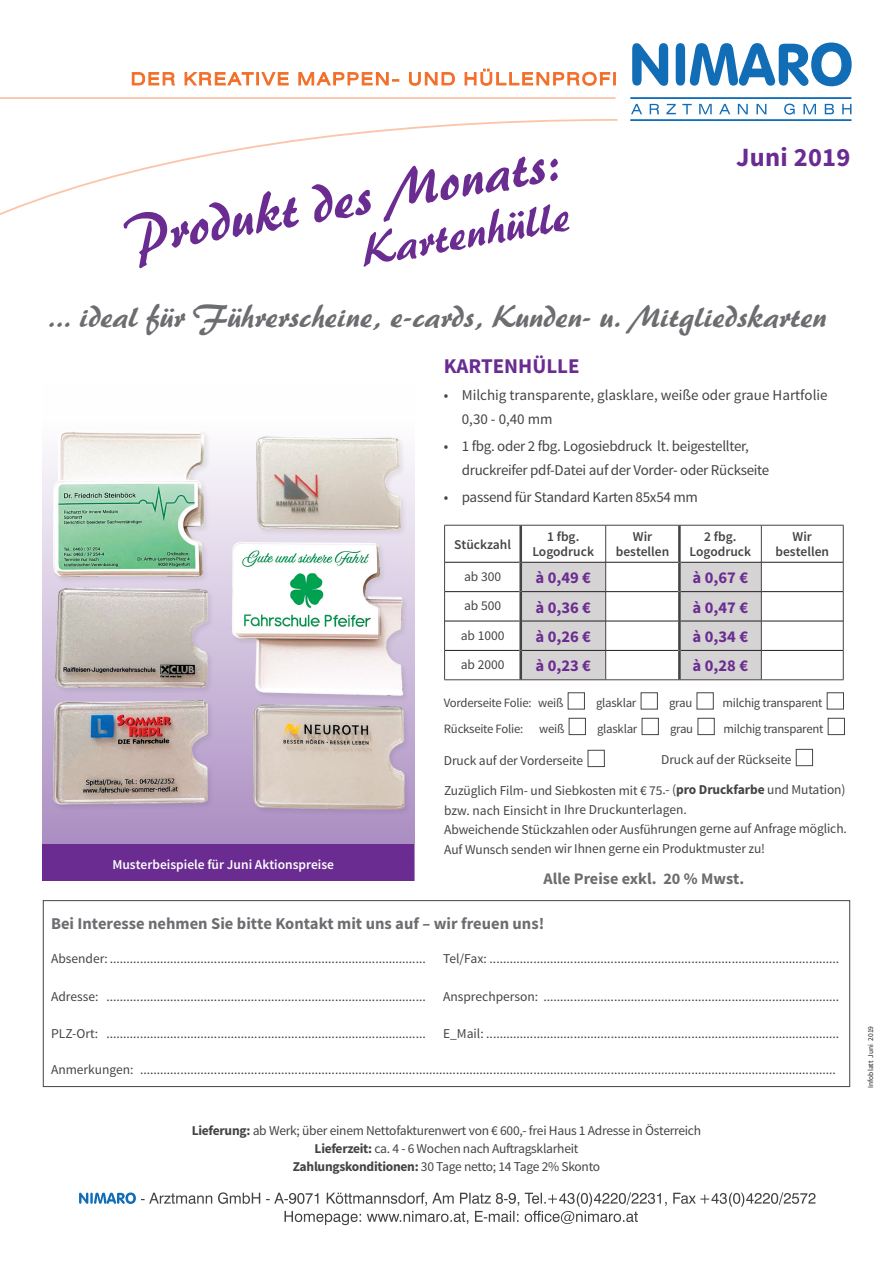
<style>
.page{position:relative;width:893px;height:1263px;background:#fff}
.page>*{position:absolute;margin:0;border:0;box-sizing:border-box;transform-origin:0 0}
.t1{font:57.45px "Palette Becker";color:#6a2c91}
.t2{font:47.85px "Palette Becker";color:#6a2c91}
.t3{font:33px "Palette Becker";color:#6c6d70}
.t4{font:700 26.4px "Source Sans Pro";letter-spacing:.01em;color:#6a2c91}
.t5{font:700 21px "Source Sans Pro";color:#6a2c91}
.t6{font:700 16.5px "Source Sans Pro";color:#6c6d70}
.t7{font:700 16.5px "Source Sans Pro";color:#6a2c91}
.t8{font:700 16.2px "Source Sans Pro";color:#6c6d70}
.t9{font:15px/24px "Source Sans Pro";letter-spacing:-.02em;color:#434544}
.t10{font:15px/24px "Source Sans Pro";color:#434544}
.t11{font:13.5px/19.5px "Source Sans Pro";letter-spacing:-.015em;color:#434544}
.t12{font:600 13.5px/15px "Source Sans Pro";color:#434544;text-align:center}
.t13{font:600 13.5px "Source Sans Pro";color:#fff}
.t14{font:12.75px "Source Sans Pro";letter-spacing:-.02em;color:#434544}
.t15{font:7.5px "Source Sans Pro";color:#231f20}
.s1{font-weight:700}
</style>
<div class="page">
<div style="left:43px;top:384px;width:372px;height:497px;background:linear-gradient(to bottom,#fff,#a484bd)"></div>
<svg style="left:632px;top:43px;width:220px;height:43px"></svg>
<svg style="left:630px;top:97px;width:222px;height:24px"></svg>
<svg style="left:132px;top:69px;width:484px;height:17px"></svg>
<svg style="left:0;top:97px;width:618px;height:118px"></svg>
<svg style="left:79px;top:1192px;width:736px;height:33px"></svg>
<hr style="left:444px;top:525px;width:77px;height:1px;background:#434544">
<hr style="left:444px;top:525px;width:1px;height:37px;background:#434544">
<hr style="left:521px;top:525px;width:85px;height:1px;background:#434544">
<hr style="left:606px;top:525px;width:73px;height:1px;background:#434544">
<hr style="left:605px;top:525px;width:1px;height:37px;background:#434544">
<hr style="left:679px;top:525px;width:82px;height:1px;background:#434544">
<hr style="left:761px;top:525px;width:82px;height:1px;background:#434544">
<hr style="left:761px;top:525px;width:1px;height:37px;background:#434544">
<hr style="left:843px;top:525px;width:1px;height:37px;background:#434544">
<hr style="left:444px;top:562px;width:1px;height:30px;background:#434544">
<hr style="left:843px;top:562px;width:1px;height:30px;background:#434544">
<svg style="left:444px;top:592px;width:1px;height:87px"></svg>
<svg style="left:522px;top:563px;width:240px;height:116px"></svg>
<svg style="left:843px;top:592px;width:1px;height:87px"></svg>
<hr style="left:444px;top:679px;width:77px;height:1px;background:#434544">
<hr style="left:521px;top:679px;width:85px;height:1px;background:#434544">
<hr style="left:606px;top:679px;width:73px;height:1px;background:#434544">
<hr style="left:679px;top:679px;width:82px;height:1px;background:#434544">
<hr style="left:761px;top:679px;width:82px;height:1px;background:#434544">
<hr style="left:445px;top:562px;width:74px;height:1px;background:#231f20">
<hr style="left:522px;top:562px;width:84px;height:1px;background:#231f20">
<hr style="left:606px;top:562px;width:72px;height:1px;background:#231f20">
<hr style="left:681px;top:562px;width:80px;height:1px;background:#231f20">
<hr style="left:761px;top:562px;width:82px;height:1px;background:#231f20">
<hr style="left:445px;top:591px;width:74px;height:1px;background:#231f20">
<hr style="left:522px;top:591px;width:84px;height:1px;background:#231f20">
<hr style="left:606px;top:591px;width:72px;height:1px;background:#231f20">
<hr style="left:681px;top:591px;width:80px;height:1px;background:#231f20">
<hr style="left:761px;top:591px;width:82px;height:1px;background:#231f20">
<hr style="left:445px;top:621px;width:74px;height:1px;background:#231f20">
<hr style="left:522px;top:621px;width:84px;height:1px;background:#231f20">
<hr style="left:606px;top:621px;width:72px;height:1px;background:#231f20">
<hr style="left:681px;top:621px;width:80px;height:1px;background:#231f20">
<hr style="left:761px;top:621px;width:82px;height:1px;background:#231f20">
<hr style="left:445px;top:650px;width:74px;height:1px;background:#231f20">
<hr style="left:522px;top:650px;width:84px;height:1px;background:#231f20">
<hr style="left:606px;top:650px;width:72px;height:1px;background:#231f20">
<hr style="left:681px;top:650px;width:80px;height:1px;background:#231f20">
<hr style="left:761px;top:650px;width:82px;height:1px;background:#231f20">
<hr style="left:519px;top:525px;width:3px;height:37px;background:#434544">
<hr style="left:519px;top:562px;width:3px;height:30px;background:#434544">
<hr style="left:519px;top:592px;width:3px;height:29px;background:#434544">
<hr style="left:519px;top:621px;width:3px;height:29px;background:#434544">
<hr style="left:519px;top:650px;width:3px;height:29px;background:#434544">
<hr style="left:678px;top:525px;width:3px;height:37px;background:#434544">
<hr style="left:678px;top:562px;width:3px;height:30px;background:#434544">
<hr style="left:678px;top:592px;width:3px;height:29px;background:#434544">
<hr style="left:678px;top:621px;width:3px;height:29px;background:#434544">
<hr style="left:678px;top:650px;width:3px;height:29px;background:#434544">
<div style="left:588px;top:750px;width:17px;height:17px;border:1px solid #434544"></div>
<div style="left:796px;top:749px;width:17px;height:17px;border:1px solid #434544"></div>
<div style="left:43px;top:900px;width:807px;height:187px;border:1px solid #434544"></div>
<div style="left:43px;top:844px;width:371px;height:37px;background:#6a2c91"></div>
<img style="left:42px;top:418px;width:370px;height:402px">
<div style="left:568px;top:692px;width:17px;height:17px;border:1px solid #434544"></div>
<div style="left:641px;top:692px;width:17px;height:17px;border:1px solid #434544"></div>
<div style="left:697px;top:692px;width:17px;height:17px;border:1px solid #434544"></div>
<div style="left:827px;top:692px;width:17px;height:17px;border:1px solid #434544"></div>
<div style="left:569px;top:718px;width:17px;height:17px;border:1px solid #434544"></div>
<div style="left:642px;top:718px;width:17px;height:17px;border:1px solid #434544"></div>
<div style="left:698px;top:718px;width:17px;height:17px;border:1px solid #434544"></div>
<div style="left:828px;top:718px;width:17px;height:17px;border:1px solid #434544"></div>
<h1 class="t1" style="left:119px;top:202px;width:441px;rotate:-10deg">Produkt des Monats:</h1>
<h2 class="t2" style="left:356px;top:222px;width:212px;rotate:-10deg">Kartenhülle</h2>
<h3 class="t4" style="left:736px;top:140px;width:116px">Juni 2019</h3>
<h3 class="t3" style="left:48px;top:296px;width:780px">... ideal für Führerscheine, e-cards, Kunden- u. Mitgliedskarten</h3>
<h3 class="t5" style="left:444px;top:352px;width:137px">KARTENHÜLLE</h3>
<p class="t10" style="left:462px;top:383px;width:367px;text-indent:-18px">• Milchig transparente, glasklare, weiße oder graue Hartfolie<br>0,30 - 0,40 mm</p>
<p class="t9" style="left:462px;top:434px;width:309px;text-indent:-18px">• 1 fbg. oder 2 fbg. Logosiebdruck lt. beigestellter, druckreifer pdf-Datei auf der Vorder- oder Rückseite</p>
<p class="t9" style="left:444px;top:485px;width:256px">• passend für Standard Karten 85x54 mm</p>
<p class="t12" style="left:454px;top:537px;width:58px">Stückzahl</p>
<p class="t12" style="left:532px;top:530px;width:63px">1 fbg.<br>Logodruck</p>
<p class="t12" style="left:616px;top:530px;width:55px">Wir bestellen</p>
<p class="t12" style="left:689px;top:530px;width:63px">2 fbg.<br>Logodruck</p>
<p class="t12" style="left:775px;top:530px;width:55px">Wir bestellen</p>
<p class="t11" style="left:464px;top:567px;width:39px">ab 300</p>
<p class="t7" style="left:535px;top:567px;width:57px">à 0,49 €</p>
<p class="t7" style="left:693px;top:567px;width:57px">à 0,67 €</p>
<p class="t11" style="left:464px;top:596px;width:39px">ab 500</p>
<p class="t7" style="left:535px;top:596px;width:57px">à 0,36 €</p>
<p class="t7" style="left:693px;top:596px;width:57px">à 0,47 €</p>
<p class="t11" style="left:461px;top:626px;width:45px">ab 1000</p>
<p class="t7" style="left:535px;top:626px;width:57px">à 0,26 €</p>
<p class="t7" style="left:693px;top:626px;width:57px">à 0,34 €</p>
<p class="t11" style="left:461px;top:655px;width:45px">ab 2000</p>
<p class="t7" style="left:535px;top:655px;width:57px">à 0,23 €</p>
<p class="t7" style="left:693px;top:655px;width:57px">à 0,28 €</p>
<p class="t14" style="left:444px;top:695px;width:121px">Vorderseite Folie: weiß</p>
<p class="t14" style="left:596px;top:695px;width:42px">glasklar</p>
<p class="t14" style="left:669px;top:695px;width:25px">grau</p>
<p class="t14" style="left:723px;top:695px;width:101px">milchig transparent</p>
<p class="t14" style="left:444px;top:721px;width:81px">Rückseite Folie:</p>
<p class="t14" style="left:539px;top:721px;width:27px">weiß</p>
<p class="t14" style="left:597px;top:721px;width:42px">glasklar</p>
<p class="t14" style="left:670px;top:721px;width:25px">grau</p>
<p class="t14" style="left:724px;top:721px;width:101px">milchig transparent</p>
<p class="t13" style="left:112px;top:856px;width:223px">Musterbeispiele für Juni Aktionspreise</p>
<p class="t11" style="left:444px;top:751px;width:141px">Druck auf der Vorderseite</p>
<p class="t11" style="left:661px;top:750px;width:132px">Druck auf der Rückseite</p>
<p class="t11" style="left:444px;top:781px;width:404px">Zuzüglich Film- und Siebkosten mit € 75.- (<span class="s1">pro Druckfarbe</span> und Mutation) bzw. nach Einsicht in Ihre Druckunterlagen.<br>Abweichende Stückzahlen oder Ausführungen gerne auf Anfrage möglich.<br>Auf Wunsch senden wir Ihnen gerne ein Produktmuster zu!</p>
<p class="t8" style="left:544px;top:868px;width:202px">Alle Preise exkl. 20 % Mwst.</p>
<p class="t6" style="left:51px;top:912px;width:495px">Bei Interesse nehmen Sie bitte Kontakt mit uns auf – wir freuen uns!</p>
<p class="t11" style="left:51px;top:949px;width:376px">Absender: ..............................................................................................</p>
<p class="t11" style="left:443px;top:949px;width:398px">Tel/Fax: ........................................................................................................</p>
<p class="t11" style="left:51px;top:986px;width:376px">Adresse: ...............................................................................................</p>
<p class="t11" style="left:443px;top:986px;width:398px">Ansprechperson: ........................................................................................</p>
<p class="t11" style="left:51px;top:1024px;width:376px">PLZ-Ort: ...............................................................................................</p>
<p class="t11" style="left:443px;top:1024px;width:398px">E_Mail: .........................................................................................................</p>
<p class="t11" style="left:51px;top:1060px;width:786px">Anmerkungen: ...............................................................................................................................................................................................................</p>
<p class="t11" style="left:192px;top:1121px;width:511px;line-height:18px;text-align:center"><span class="s1">Lieferung:</span> ab Werk; über einem Nettofakturenwert von € 600,- frei Haus 1 Adresse in Österreich<br><span class="s1">Lieferzeit:</span> ca. 4 - 6 Wochen nach Auftragsklarheit<br><span class="s1">Zahlungskonditionen:</span> 30 Tage netto; 14 Tage 2% Skonto</p>
<p class="t15" style="left:866px;top:1088px;width:63px;rotate:-90deg">Infoblatt Juni 2019</p>
</div>
